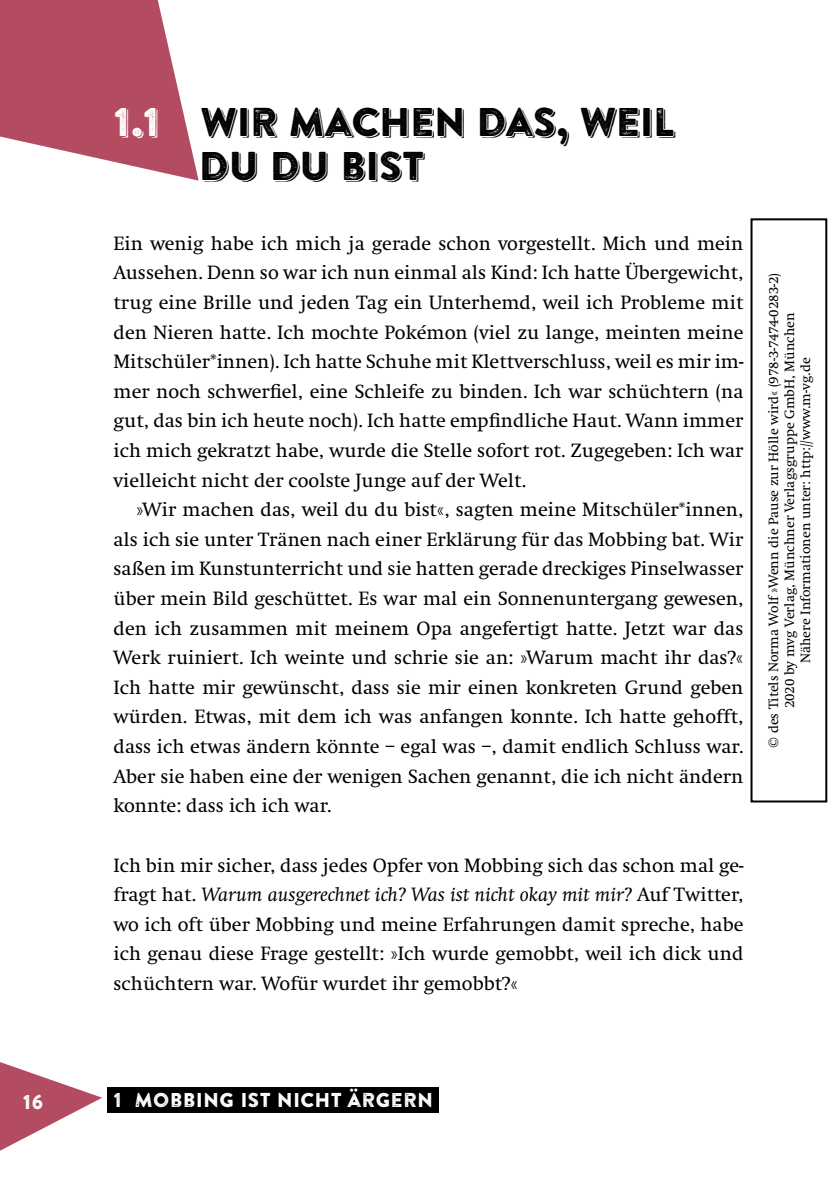
<style>
.page{position:relative;width:840px;height:1191px;background:#fff}
.page>*{position:absolute;margin:0;border:0;box-sizing:border-box;transform-origin:0 0}
._01_h2{font:40px/44px "Brandon Printed One Shadow";letter-spacing:-.025em;color:#000}
._03_Body{font:20px/29.6px "Swift";color:#000;text-align:justify}
._03_Body_ohne_EZ{font:20px/29.6px "Swift";color:#000;text-align:justify}
._03_Body_ohne_EZ___L{font:20px/29.6px "Swift";color:#000;text-align:justify}
.t1{font:20px "Brandon Printed One";color:#fff}
.t2{font:14px/16px "Swift";color:#000;text-align:center}
.s1{color:#fff}
.s2{font-style:italic}
</style>
<div class="page">
<svg style="left:0;top:1062px;width:108px;height:89px"></svg>
<div style="left:108px;top:1087px;width:330px;height:26px;background:#000"></div>
<svg style="left:0;top:0;width:198px;height:181px"></svg>
<div style="left:750px;top:218px;width:76px;height:584px;border:2px solid #000"></div>
<h2 class="_01_h2" style="left:198px;top:100px;width:477px;text-indent:-85px"><span class="s1">1.1</span> WIR MACHEN DAS, WEIL<br>DU DU BIST</h2>
<p class="_03_Body_ohne_EZ" style="left:113px;top:229px;width:631px">Ein wenig habe ich mich ja gerade schon vorgestellt. Mich und mein Aussehen. Denn so war ich nun einmal als Kind: Ich hatte Übergewicht, trug eine Brille und jeden Tag ein Unterhemd, weil ich Probleme mit den Nieren hatte. Ich mochte Pokémon (viel zu lange, meinten meine Mitschüler*innen). Ich hatte Schuhe mit Klettverschluss, weil es mir im&shy;mer noch schwerfiel, eine Schleife zu binden. Ich war schüchtern (na gut, das bin ich heute noch). Ich hatte empfindliche Haut. Wann immer ich mich gekratzt habe, wurde die Stelle sofort rot. Zugegeben: Ich war vielleicht nicht der coolste Junge auf der Welt.</p>
<p class="_03_Body" style="left:113px;top:495px;width:631px;text-indent:23px">»Wir machen das, weil du du bist«, sagten meine Mitschüler*innen, als ich sie unter Tränen nach einer Erklärung für das Mobbing bat. Wir saßen im Kunstunterricht und sie hatten gerade dreckiges Pinselwasser über mein Bild geschüttet. Es war mal ein Sonnenuntergang gewesen, den ich zusammen mit meinem Opa angefertigt hatte. Jetzt war das Werk ruiniert. Ich weinte und schrie sie an: »Warum macht ihr das?« Ich hatte mir gewünscht, dass sie mir einen konkreten Grund geben würden. Etwas, mit dem ich was anfangen konnte. Ich hatte gehofft, dass ich etwas ändern könnte – egal was –, damit endlich Schluss war.<br>Aber sie haben eine der wenigen Sachen genannt, die ich nicht ändern konnte: dass ich ich war.</p>
<p class="_03_Body_ohne_EZ___L" style="left:113px;top:850px;width:631px">Ich bin mir sicher, dass jedes Opfer von Mobbing sich das schon mal ge&shy;fragt hat. <span class="s2">Warum ausgerechnet ich? Was ist nicht okay mit mir?</span> Auf Twitter, wo ich oft über Mobbing und meine Erfahrungen damit spreche, habe ich genau diese Frage gestellt: »Ich wurde gemobbt, weil ich dick und schüchtern war. Wofür wurdet ihr gemobbt?«</p>
<p class="t2" style="left:765px;top:748px;width:476px;rotate:-90deg">© des Titels Norma Wolf »Wenn die Pause zur Hölle wird« (978-3-7474-0283-2)<br>2020 by mvg Verlag, Münchner Verlagsgruppe GmbH, München<br>Nähere Informationen unter: http://www.m-vg.de</p>
<p class="t1" style="left:23px;top:1089px;width:22px">16</p>
<p class="t1" style="left:113px;top:1087px;width:321px">1 MOBBING IST NICHT ÄRGERN</p>
</div>
